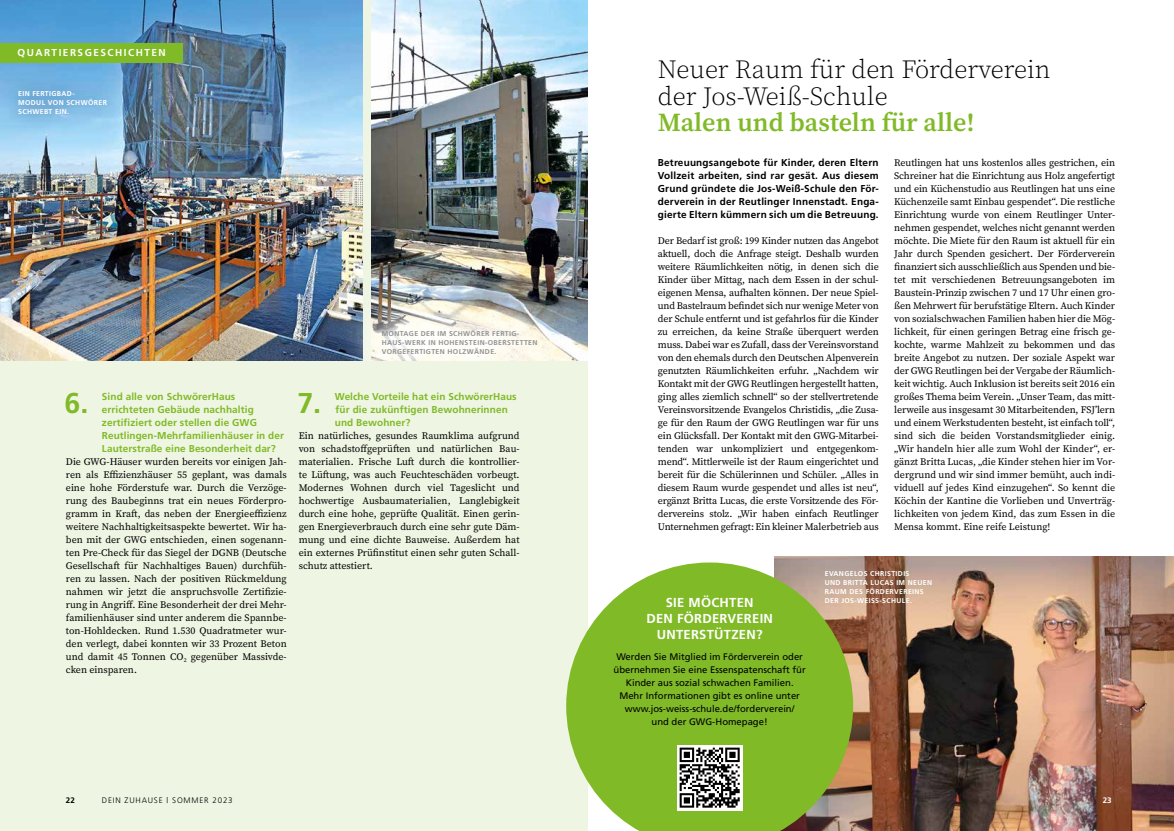
<style>
.page{position:relative;width:1174px;height:831px;background:#fff}
.page>*{position:absolute;margin:0;border:0;box-sizing:border-box;transform-origin:0 0}
.t1{font:700 28.6px "Frutiger";color:#80ba27}
.t2{font:300 26px/26px "Source Serif 4";color:#000}
.t3{font:600 26px "Source Serif 4";color:#80ba27}
.t4{font:700 13px/16px "Frutiger";letter-spacing:.02em;color:#fff;text-align:center}
.t5{font:10px/13px "Source Serif 4";color:#000;text-align:justify}
.t6{font:700 10px/13px "Frutiger";letter-spacing:.01em;color:#80ba27}
.t7{font:700 10px/13px "Frutiger";letter-spacing:.02em;color:#000;text-align:justify}
.t8{font:700 10px "Frutiger";letter-spacing:.15em;color:#fff}
.t9{font:9.5px/13px "Frutiger";color:#000;text-align:center}
.t10{font:300 8px "Frutiger";letter-spacing:.1em;color:#000}
.t11{font:700 8px "Frutiger";color:#fff}
.t12{font:700 8px "Frutiger";color:#000}
.t13{font:700 7px/9px "Frutiger";letter-spacing:.05em;color:#fff}
.t14{font:700 7px/9px "Frutiger";letter-spacing:.05em;color:#929292}
</style>
<div class="page">
<img style="left:0;top:0;width:363px;height:361px">
<div style="left:0;top:43px;width:182px;height:19px;background:#80ba27"></div>
<img style="left:774px;top:556px;width:400px;height:275px">
<img style="left:371px;top:0;width:216px;height:361px">
<svg style="left:1px;top:73px;width:122px;height:59px;background:#81bce5"></svg>
<img style="left:340px;top:288px;width:238px;height:73px">
<div style="left:0;top:361px;width:587px;height:470px;background:#eff5e3"></div>
<svg style="left:566px;top:562px;width:287px;height:269px;background:#90bc43"></svg>
<svg style="left:676px;top:744px;width:66px;height:66px"></svg>
<svg style="left:677px;top:745px;width:64px;height:64px"></svg>
<svg style="left:679px;top:747px;width:60px;height:60px"></svg>
<p class="t8" style="left:17px;top:47px;width:150px">QUARTIERSGESCHICHTEN</p>
<p class="t13" style="left:18px;top:89px;width:90px">EIN FERTIGBAD-<br>MODUL VON SCHWÖRER<br>SCHWEBT EIN.</p>
<p class="t14" style="left:382px;top:329px;width:157px">MONTAGE DER IM SCHWÖRER FERTIG-<br>HAUS-WERK IN HOHENSTEIN-OBERSTETTEN<br>VORGEFERTIGTEN HOLZWÄNDE.</p>
<h1 class="t1" style="left:65px;top:386px;width:25px">6.</h1>
<p class="t6" style="left:102px;top:390px;width:183px">Sind alle von SchwörerHaus errichteten Gebäude nachhaltig zertifiziert oder stellen die GWG Reutlingen-Mehrfamilienhäuser in der Lauterstraße eine Besonderheit dar?</p>
<p class="t5" style="left:66px;top:455px;width:222px">Die GWG-Häuser wurden bereits vor einigen Jah&shy;ren als Effizienzhäuser 55 geplant, was damals eine hohe Förderstufe war. Durch die Verzöge&shy;rung des Baubeginns trat ein neues Förderpro&shy;gramm in Kraft, das neben der Energieeffizienz weitere Nachhaltigkeitsaspekte bewertet. Wir ha&shy;ben mit der GWG entschieden, einen sogenann&shy;ten Pre-Check für das Siegel der DGNB (Deutsche Gesellschaft für Nachhaltiges Bauen) durchfüh&shy;ren zu lassen. Nach der positiven Rückmeldung nahmen wir jetzt die anspruchsvolle Zertifizie&shy;rung in Angriff. Eine Besonderheit der drei Mehr&shy;familienhäuser sind unter anderem die Spannbe&shy;ton-Hohldecken. Rund 1.530 Quadratmeter wur&shy;den verlegt, dabei konnten wir 33 Prozent Beton und damit 45 Tonnen CO<sub>2</sub> gegenüber Massivde&shy;cken einsparen.</p>
<h1 class="t1" style="left:297px;top:386px;width:25px">7.</h1>
<p class="t6" style="left:335px;top:390px;width:183px">Welche Vorteile hat ein SchwörerHaus für die zukünftigen Bewohnerinnen und Bewohner?</p>
<p class="t5" style="left:299px;top:429px;width:222px">Ein natürliches, gesundes Raumklima aufgrund von schadstoffgeprüften und natürlichen Bau&shy;materialien. Frische Luft durch die kontrollier&shy;te Lüftung, was auch Feuchteschäden vorbeugt.<br>Modernes Wohnen durch viel Tageslicht und hochwertige Ausbaumaterialien, Langlebigkeit durch eine hohe, geprüfte Qualität. Einen gerin&shy;gen Energieverbrauch durch eine sehr gute Däm&shy;mung und eine dichte Bauweise. Außerdem hat ein externes Prüfinstitut einen sehr guten Schall&shy;schutz attestiert.</p>
<p class="t12" style="left:66px;top:796px;width:10px">22</p>
<p class="t10" style="left:102px;top:796px;width:132px">DEIN ZUHAUSE | SOMMER 2023</p>
<h2 class="t2" style="left:658px;top:57px;width:394px">Neuer Raum für den Förderverein der Jos-Weiß-Schule</h2>
<h2 class="t3" style="left:658px;top:104px;width:318px">Malen und basteln für alle!</h2>
<p class="t7" style="left:658px;top:156px;width:222px">Betreuungsangebote für Kinder, deren Eltern Vollzeit arbeiten, sind rar gesät. Aus diesem Grund gründete die Jos-Weiß-Schule den För&shy;derverein in der Reutlinger Innenstadt. Enga&shy;gierte Eltern kümmern sich um die Betreuung.</p>
<p class="t5" style="left:658px;top:234px;width:222px">Der Bedarf ist groß: 199 Kinder nutzen das Angebot aktuell, doch die Anfrage steigt. Deshalb wurden weitere Räumlichkeiten nötig, in denen sich die Kinder über Mittag, nach dem Essen in der schul&shy;eigenen Mensa, aufhalten können. Der neue Spiel&shy;und Bastelraum befindet sich nur wenige Meter von der Schule entfernt und ist gefahrlos für die Kinder zu erreichen, da keine Straße überquert werden muss. Dabei war es Zufall, dass der Vereinsvorstand von den ehemals durch den Deutschen Alpenverein genutzten Räumlichkeiten erfuhr. „Nachdem wir Kontakt mit der GWG Reutlingen hergestellt hatten, ging alles ziemlich schnell“ so der stellvertretende Vereinsvorsitzende Evangelos Christidis, „die Zusa&shy;ge für den Raum der GWG Reutlingen war für uns ein Glücksfall. Der Kontakt mit den GWG-Mitarbei&shy;tenden war unkompliziert und entgegenkom&shy;mend“. Mittlerweile ist der Raum eingerichtet und bereit für die Schülerinnen und Schüler. „Alles in diesem Raum wurde gespendet und alles ist neu“, ergänzt Britta Lucas, die erste Vorsitzende des För&shy;dervereins stolz. „Wir haben einfach Reutlinger Unternehmen gefragt: Ein kleiner Malerbetrieb aus</p>
<p class="t5" style="left:894px;top:156px;width:222px">Reutlingen hat uns kostenlos alles gestrichen, ein Schreiner hat die Einrichtung aus Holz angefertigt und ein Küchenstudio aus Reutlingen hat uns eine Küchenzeile samt Einbau gespendet“. Die restliche Einrichtung wurde von einem Reutlinger Unter&shy;nehmen gespendet, welches nicht genannt werden möchte. Die Miete für den Raum ist aktuell für ein Jahr durch Spenden gesichert. Der Förderverein finanziert sich ausschließlich aus Spenden und bie&shy;tet mit verschiedenen Betreuungsangeboten im Baustein-Prinzip zwischen 7 und 17 Uhr einen gro&shy;ßen Mehrwert für berufstätige Eltern. Auch Kinder von sozialschwachen Familien haben hier die Mög&shy;lichkeit, für einen geringen Betrag eine frisch ge&shy;kochte, warme Mahlzeit zu bekommen und das breite Angebot zu nutzen. Der soziale Aspekt war der GWG Reutlingen bei der Vergabe der Räumlich&shy;keit wichtig. Auch Inklusion ist bereits seit 2016 ein großes Thema beim Verein. „Unser Team, das mitt&shy;lerweile aus insgesamt 30 Mitarbeitenden, FSJ’lern und einem Werkstudenten besteht, ist einfach toll“, sind sich die beiden Vorstandsmitglieder einig. „Wir handeln hier alle zum Wohl der Kinder“, er&shy;gänzt Britta Lucas, „die Kinder stehen hier im Vor&shy;dergrund und wir sind immer bemüht, auch indi&shy;viduell auf jedes Kind einzugehen“. So kennt die Köchin der Kantine die Vorlieben und Unverträg&shy;lichkeiten von jedem Kind, das zum Essen in die Mensa kommt. Eine reife Leistung!</p>
<h3 class="t4" style="left:646px;top:594px;width:128px">SIE MÖCHTEN<br>DEN FÖRDERVEREIN<br>UNTERSTÜTZEN?</h3>
<p class="t9" style="left:613px;top:650px;width:194px">Werden Sie Mitglied im Förderverein oder übernehmen Sie eine Essenspatenschaft für Kinder aus sozial schwachen Familien.<br>Mehr Informationen gibt es online unter www.jos-weiss-schule.de/forderverein/<br>und der GWG-Homepage!</p>
<p class="t13" style="left:824px;top:569px;width:109px">EVANGELOS CHRISTIDIS<br>UND BRITTA LUCAS IM NEUEN<br>RAUM DES FÖRDERVEREINS<br>DER JOS-WEISS-SCHULE.</p>
<p class="t11" style="left:1102px;top:796px;width:10px">23</p>
</div>
